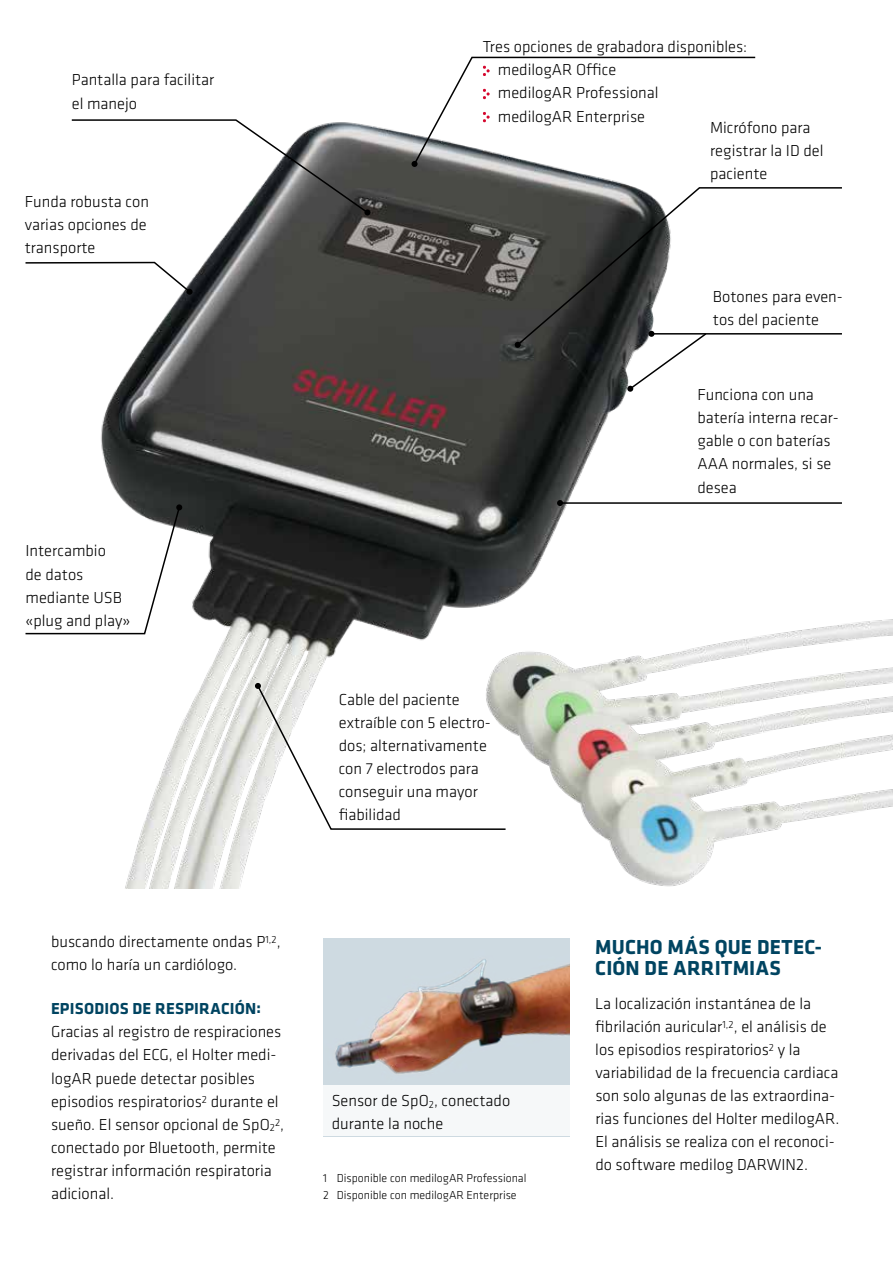
<style>
.page{position:relative;width:893px;height:1263px;background:#fff}
.page>*{position:absolute;margin:0;border:0;box-sizing:border-box;transform-origin:0 0}
.t1{font:700 21px/21px "Klavika";letter-spacing:.01em;color:#004461}
.t2{font:300 16.5px/23.1px "Klavika";color:#000}
.t3{font:700 16.5px "Klavika";letter-spacing:.01em;color:#004461}
.t4{font:300 12px/16.8px "Klavika";color:#000}
.t5{font:300 10.8px "Klavika";color:#000}
.s1{font-size:10.8px}
.s2{font-size:16.5px}
</style>
<div class="page">
<img style="left:101px;top:125px;width:792px;height:764px">
<img style="left:323px;top:938px;width:247px;height:147px">
<div style="left:323px;top:1086px;width:247px;height:50px;background:#f6f8f9"></div>
<svg style="left:71px;top:119px;width:299px;height:96px"></svg>
<svg style="left:25px;top:261px;width:168px;height:34px"></svg>
<svg style="left:627px;top:347px;width:81px;height:45px"></svg>
<hr style="left:560px;top:502px;width:282px;height:2px;background:#000">
<svg style="left:557px;top:500px;width:6px;height:6px"></svg>
<svg style="left:516px;top:186px;width:327px;height:161px"></svg>
<svg style="left:515px;top:342px;width:6px;height:6px"></svg>
<svg style="left:25px;top:504px;width:157px;height:131px"></svg>
<svg style="left:255px;top:683px;width:252px;height:148px"></svg>
<svg style="left:412px;top:56px;width:345px;height:111px"></svg>
<p class="t2" style="left:72px;top:68px;width:144px">Pantalla para facilitar el manejo</p>
<p class="t2" style="left:25px;top:190px;width:126px">Funda robusta con varias opciones de transporte</p>
<p class="t2" style="left:26px;top:539px;width:106px">Intercambio<br>de datos mediante USB «plug and play»</p>
<p class="t2" style="left:498px;top:35px;width:251px;text-indent:-15px">Tres opciones de grabadora disponibles: medilogAR Office<br>medilogAR Professional<br>medilogAR Enterprise</p>
<p class="t2" style="left:710px;top:116px;width:115px">Micrófono para registrar la ID del paciente</p>
<p class="t2" style="left:713px;top:285px;width:131px">Botones para even&shy;tos del paciente</p>
<p class="t2" style="left:339px;top:688px;width:154px">Cable del paciente extraíble con 5 electro&shy;dos; alternativamente con 7 electrodos para conseguir una mayor fiabilidad</p>
<p class="t2" style="left:697px;top:383px;width:143px">Funciona con una batería interna recar&shy;gable o con baterías<br>AAA normales, si se desea</p>
<p class="t2" style="left:51px;top:930px;width:231px">buscando directamente ondas P<sup>1,2</sup>, como lo haría un cardiólogo.</p>
<p class="t3" style="left:51px;top:997px;width:211px">EPISODIOS DE RESPIRACIÓN:</p>
<p class="t2" style="left:51px;top:1020px;width:232px">Gracias al registro de respiraciones derivadas del ECG, el Holter medi&shy;logAR puede detectar posibles episodios respiratorios<sup>2</sup> durante el sueño. El sensor opcional de SpO<span class="s1">2</span></p>
<p class="t5" style="left:275px;top:1115px;width:11px">2<span class="s2">,</span></p>
<p class="t2" style="left:51px;top:1136px;width:226px">conectado por Bluetooth, permite registrar información respiratoria adicional.</p>
<p class="t2" style="left:332px;top:1089px;width:180px">Sensor de SpO<sub>2</sub>, conectado durante la noche</p>
<p class="t4" style="left:323px;top:1170px;width:205px">1 Disponible con medilogAR Professional<br>2 Disponible con medilogAR Enterprise</p>
<p class="t1" style="left:595px;top:936px;width:228px">MUCHO MÁS QUE DETEC-<br>CIÓN DE ARRITMIAS</p>
<p class="t2" style="left:595px;top:991px;width:246px">La localización instantánea de la fibrilación auricular<sup>1,2</sup>, el análisis de los episodios respiratorios<sup>2</sup> y la variabilidad de la frecuencia cardiaca son solo algunas de las extraordina&shy;rias funciones del Holter medilogAR.<br>El análisis se realiza con el reconoci&shy;do software medilog DARWIN2.</p>
</div>
